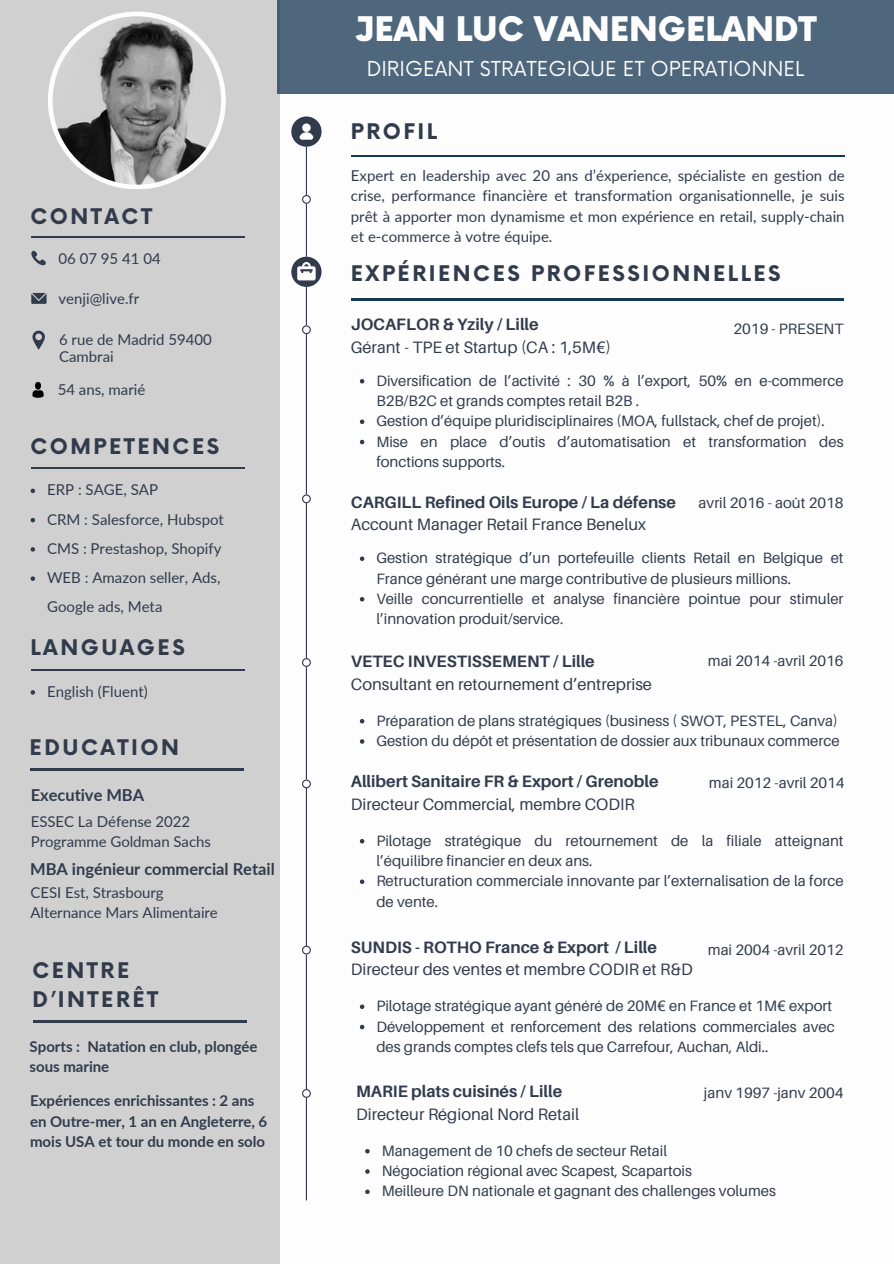
<style>
.page{position:relative;width:894px;height:1264px;background:#fff}
.page>*{position:absolute;margin:0;border:0;box-sizing:border-box;transform-origin:0 0}
.t1{font:900 33px "Now";color:#fdfdfd}
.t2{font:700 21px/29.2px "Now";letter-spacing:.12em;color:#323b4c}
.t3{font:20.1px "Now";color:#fdfdfd}
.t4{font:16.5px "Aileron";color:#323b4c}
.t5{font:700 16.5px "Aileron";color:#323b4c}
.t6{font:700 16.5px "Lato";color:#323b4c}
.t7{font:15px/20.2px "Aileron";color:#323b4c}
.t8{font:15px/20.2px "Lato";color:#323b4c}
.t9{font:700 15px/20.2px "Lato";color:#323b4c}
</style>
<div class="page">
<div style="left:0;top:0;width:280px;height:1263px;background:#d0d0d0"></div>
<div style="left:277px;top:0;width:616px;height:93px;background:#4e677c"></div>
<hr style="left:30px;top:768px;width:214px;height:2px;background:#323b4c">
<hr style="left:31px;top:237px;width:214px;height:1px;background:#323b4c">
<hr style="left:31px;top:467px;width:214px;height:2px;background:#323b4c">
<hr style="left:31px;top:669px;width:214px;height:1px;background:#323b4c">
<svg style="left:31px;top:250px;width:15px;height:16px"></svg>
<svg style="left:31px;top:293px;width:16px;height:11px"></svg>
<svg style="left:32px;top:331px;width:13px;height:19px"></svg>
<hr style="left:351px;top:299px;width:492px;height:1px;background:#163853">
<hr style="left:351px;top:155px;width:493px;height:2px;background:#163853">
<div style="left:291px;top:116px;width:30px;height:31px;background:#323b4c;border-radius:50%"></div>
<svg style="left:299px;top:123px;width:14px;height:16px"></svg>
<svg style="left:291px;top:257px;width:30px;height:30px"></svg>
<svg style="left:305px;top:1044px;width:1px;height:14px"></svg>
<hr style="left:306px;top:147px;width:1px;height:110px;background:#323b4c">
<svg style="left:302px;top:195px;width:9px;height:9px"></svg>
<hr style="left:306px;top:287px;width:1px;height:913px;background:#323b4c">
<svg style="left:302px;top:325px;width:9px;height:9px"></svg>
<svg style="left:302px;top:494px;width:9px;height:9px"></svg>
<svg style="left:302px;top:658px;width:9px;height:9px"></svg>
<svg style="left:302px;top:945px;width:9px;height:9px"></svg>
<svg style="left:302px;top:1088px;width:9px;height:9px"></svg>
<hr style="left:33px;top:1020px;width:214px;height:2px;background:#323b4c">
<div style="left:35px;top:382px;width:6px;height:8px;background:#000;border-radius:50%"></div>
<svg style="left:32px;top:390px;width:12px;height:8px"></svg>
<svg style="left:31px;top:488px;width:4px;height:5px"></svg>
<svg style="left:31px;top:518px;width:4px;height:4px"></svg>
<svg style="left:31px;top:547px;width:4px;height:4px"></svg>
<svg style="left:31px;top:576px;width:4px;height:5px"></svg>
<svg style="left:31px;top:690px;width:4px;height:4px"></svg>
<svg style="left:360px;top:379px;width:4px;height:4px"></svg>
<svg style="left:360px;top:419px;width:4px;height:5px"></svg>
<svg style="left:360px;top:440px;width:4px;height:4px"></svg>
<svg style="left:360px;top:556px;width:4px;height:5px"></svg>
<svg style="left:360px;top:597px;width:4px;height:4px"></svg>
<svg style="left:360px;top:839px;width:4px;height:4px"></svg>
<svg style="left:360px;top:879px;width:4px;height:5px"></svg>
<svg style="left:360px;top:1004px;width:4px;height:5px"></svg>
<svg style="left:360px;top:1024px;width:4px;height:5px"></svg>
<svg style="left:365px;top:1149px;width:4px;height:4px"></svg>
<svg style="left:365px;top:1169px;width:4px;height:4px"></svg>
<svg style="left:365px;top:1189px;width:4px;height:4px"></svg>
<svg style="left:360px;top:719px;width:4px;height:4px"></svg>
<svg style="left:360px;top:739px;width:4px;height:4px"></svg>
<div style="left:48px;top:12px;width:178px;height:177px;background:#fdfdfd;border-radius:50%"></div>
<img style="left:53px;top:16px;width:168px;height:169px;border-radius:50%">
<svg style="left:302px;top:779px;width:9px;height:9px"></svg>
<h2 class="t2" style="left:30px;top:203px;width:123px">CONTACT</h2>
<p class="t8" style="left:58px;top:248px;width:104px">06 07 95 41 04</p>
<p class="t8" style="left:58px;top:288px;width:82px">venji@live.fr</p>
<p class="t8" style="left:59px;top:330px;width:154px;line-height:16.8px">6 rue de Madrid 59400<br>Cambrai</p>
<p class="t8" style="left:58px;top:379px;width:89px">54 ans, marié</p>
<p class="t2" style="left:30px;top:433px;width:190px">COMPETENCES</p>
<p class="t8" style="left:47px;top:479px;width:112px">ERP : SAGE, SAP</p>
<p class="t8" style="left:47px;top:508px;width:178px">CRM : Salesforce, Hubspot</p>
<p class="t8" style="left:47px;top:538px;width:176px">CMS : Prestashop, Shopify</p>
<p class="t8" style="left:47px;top:562px;width:175px;line-height:29.2px">WEB : Amazon seller, Ads,<br>Google ads, Meta</p>
<p class="t2" style="left:30px;top:634px;width:156px">LANGUAGES</p>
<h2 class="t8" style="left:47px;top:681px;width:102px">English (Fluent)</h2>
<p class="t2" style="left:30px;top:734px;width:151px">EDUCATION</p>
<p class="t6" style="left:31px;top:785px;width:115px">Executive MBA</p>
<p class="t8" style="left:31px;top:811px;width:161px">ESSEC La Défense 2022</p>
<h2 class="t8" style="left:31px;top:831px;width:182px">Programme Goldman Sachs</h2>
<p class="t6" style="left:30px;top:859px;width:246px">MBA ingénieur commercial Retail</p>
<p class="t8" style="left:30px;top:882px;width:135px">CESI Est, Strasbourg</p>
<p class="t8" style="left:30px;top:902px;width:189px">Alternance Mars Alimentaire</p>
<p class="t2" style="left:32px;top:956px;width:127px">CENTRE<br>D’INTERÊT</p>
<h5 class="t9" style="left:30px;top:1036px;width:229px">Sports : Natation en club, plongée sous marine</h5>
<h5 class="t9" style="left:30px;top:1090px;width:239px">Expériences enrichissantes : 2 ans en Outre-mer, 1 an en Angleterre, 6 mois USA et tour du monde en solo</h5>
<p class="t1" style="left:354px;top:11px;width:463px">JEAN LUC VANENGELANDT</p>
<h2 class="t3" style="left:366px;top:57px;width:439px">DIRIGEANT STRATEGIQUE ET OPERATIONNEL</h2>
<p class="t2" style="left:351px;top:118px;width:88px">PROFIL</p>
<p class="t8" style="left:351px;top:165px;width:495px;text-align:justify">Expert en leadership avec 20 ans d’éxperience, spécialiste en gestion de crise, performance financière et transformation organisationnelle, je suis prêt à apporter mon dynamisme et mon expérience en retail, supply-chain et e-commerce à votre équipe.</p>
<h5 class="t2" style="left:351px;top:260px;width:431px">EXPÉRIENCES PROFESSIONNELLES</h5>
<p class="t5" style="left:351px;top:314px;width:189px">JOCAFLOR &amp; Yzily / Lille</p>
<p class="t7" style="left:733px;top:318px;width:111px">2019 - PRESENT</p>
<h2 class="t4" style="left:351px;top:337px;width:261px">Gérant - TPE et Startup (CA : 1,5M€)</h2>
<p class="t7" style="left:376px;top:370px;width:468px">Diversification de l’activité : 30 % à l’export, 50% en e-commerce<br>B2B/B2C et grands comptes retail B2B .</p>
<p class="t7" style="left:376px;top:410px;width:449px">Gestion d’équipe pluridisciplinaires (MOA, fullstack, chef de projet).</p>
<p class="t7" style="left:376px;top:431px;width:468px">Mise en place d’outis d’automatisation et transformation des fonctions supports.</p>
<h5 class="t5" style="left:351px;top:491px;width:326px">CARGILL Refined Oils Europe / La défense</h5>
<h5 class="t7" style="left:698px;top:492px;width:146px">avril 2016 - août 2018</h5>
<h1 class="t4" style="left:351px;top:514px;width:297px">Account Manager Retail France Benelux</h1>
<h2 class="t7" style="left:376px;top:547px;width:468px">Gestion stratégique d’un portefeuille clients Retail en Belgique et<br>France générant une marge contributive de plusieurs millions.</h2>
<p class="t7" style="left:376px;top:588px;width:468px">Veille concurrentielle et analyse financière pointue pour stimuler l’innovation produit/service.</p>
<h5 class="t5" style="left:351px;top:651px;width:245px">VETEC INVESTISSEMENT / Lille</h5>
<p class="t4" style="left:351px;top:674px;width:302px">Consultant en retournement d’entreprise</p>
<p class="t7" style="left:376px;top:710px;width:463px">Préparation de plans stratégiques (business ( SWOT, PESTEL, Canva)</p>
<p class="t7" style="left:376px;top:730px;width:464px">Gestion du dépôt et présentation de dossier aux tribunaux commerce</p>
<p class="t7" style="left:707px;top:650px;width:137px">mai 2014 -avril 2016</p>
<p class="t5" style="left:351px;top:771px;width:309px">Allibert Sanitaire FR &amp; Export / Grenoble</p>
<h3 class="t7" style="left:708px;top:772px;width:137px">mai 2012 -avril 2014</h3>
<h2 class="t4" style="left:351px;top:793px;width:285px">Directeur Commercial, membre CODIR</h2>
<h5 class="t7" style="left:376px;top:830px;width:468px">Pilotage stratégique du retournement de la filiale atteignant l’équilibre financier en deux ans.</h5>
<h4 class="t7" style="left:376px;top:870px;width:468px">Retructuration commerciale innovante par l’externalisation de la force de vente.</h4>
<p class="t5" style="left:351px;top:936px;width:307px">SUNDIS - ROTHO France &amp; Export / Lille</p>
<h5 class="t4" style="left:351px;top:959px;width:343px">Directeur des ventes et membre CODIR et R&amp;D</h5>
<p class="t7" style="left:376px;top:995px;width:457px">Pilotage stratégique ayant généré de 20M€ en France et 1M€ export</p>
<p class="t7" style="left:376px;top:1015px;width:460px">Développement et renforcement des relations commerciales avec des grands comptes clefs tels que Carrefour, Auchan, Aldi..</p>
<p class="t5" style="left:356px;top:1081px;width:207px">MARIE plats cuisinés / Lille</p>
<p class="t4" style="left:356px;top:1103px;width:224px">Directeur Régional Nord Retail</p>
<h5 class="t7" style="left:381px;top:1140px;width:287px">Management de 10 chefs de secteur Retail</h5>
<p class="t7" style="left:381px;top:1160px;width:312px">Négociation régional avec Scapest, Scapartois</p>
<p class="t7" style="left:381px;top:1180px;width:396px">Meilleure DN nationale et gagnant des challenges volumes</p>
<p class="t7" style="left:707px;top:938px;width:137px">mai 2004 -avril 2012</p>
<p class="t7" style="left:703px;top:1082px;width:141px">janv 1997 -janv 2004</p>
</div>
